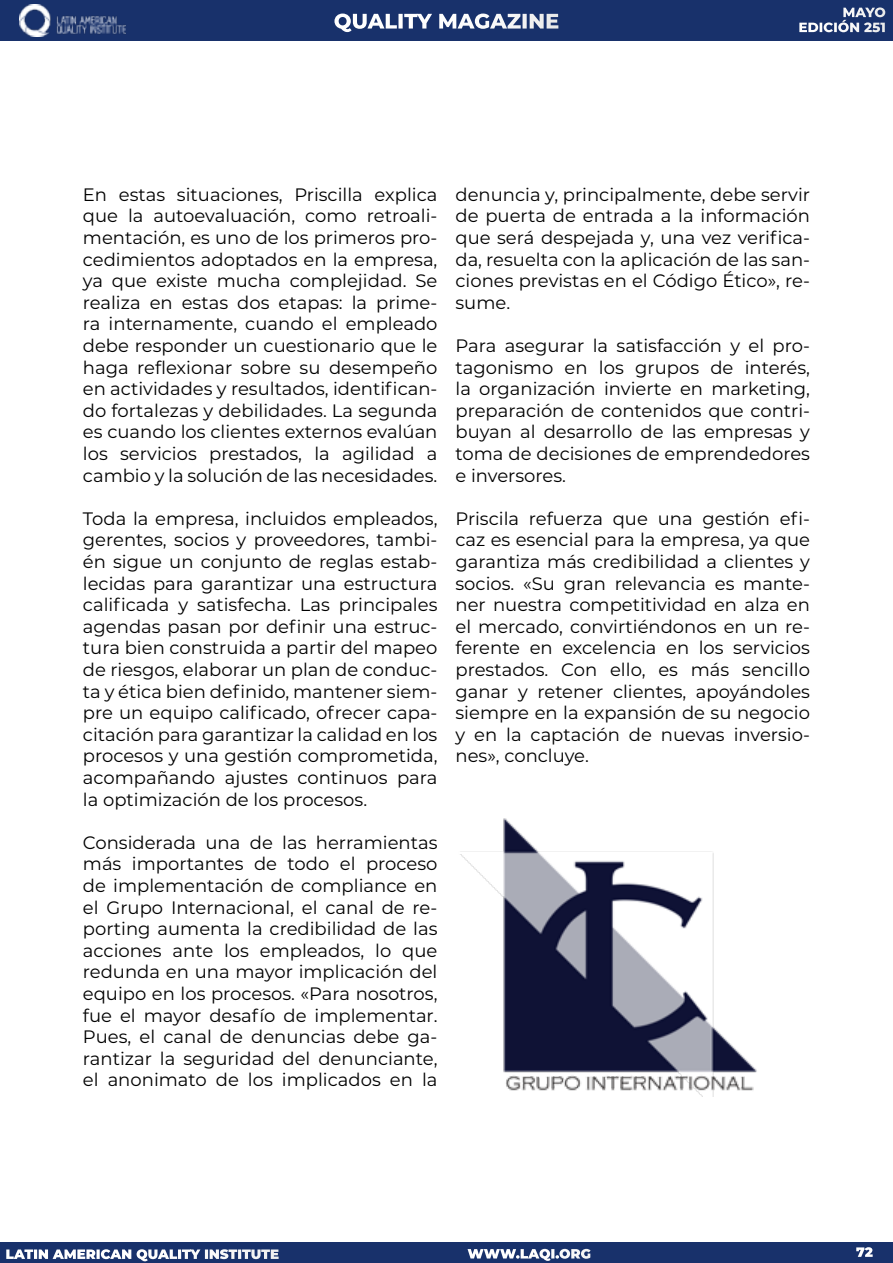
<style>
.page{position:relative;width:893px;height:1263px;background:#fff}
.page>*{position:absolute;margin:0;border:0;box-sizing:border-box;transform-origin:0 0}
.t1{font:800 21px "Montserrat";color:#fff}
.t2{font:18px/21.6px "Montserrat";color:#000;text-align:justify}
.t3{font:900 13.5px "Montserrat";color:#fff}
.t4{font:800 13.5px/15px "Montserrat";color:#fff;text-align:right}
</style>
<div class="page">
<div style="left:1px;top:1242px;width:892px;height:21px;background:#18316b"></div>
<div style="left:0;top:0;width:893px;height:40px;background:#18316b"></div>
<img style="left:19px;top:4px;width:106px;height:32px">
<img style="left:460px;top:818px;width:297px;height:278px">
<p class="t1" style="left:334px;top:6px;width:227px">QUALITY MAGAZINE</p>
<p class="t4" style="left:798px;top:4px;width:89px">MAYO<br>EDICIÓN 251</p>
<p class="t2" style="left:83px;top:183px;width:356px">En estas situaciones, Priscilla explica que la autoevaluación, como retroali&shy;mentación, es uno de los primeros pro&shy;cedimientos adoptados en la empresa, ya que existe mucha complejidad. Se realiza en estas dos etapas: la prime&shy;ra internamente, cuando el empleado debe responder un cuestionario que le haga reflexionar sobre su desempeño en actividades y resultados, identifican&shy;do fortalezas y debilidades. La segunda es cuando los clientes externos evalúan los servicios prestados, la agilidad a cambio y la solución de las necesidades.</p>
<p class="t2" style="left:83px;top:507px;width:356px">Toda la empresa, incluidos empleados, gerentes, socios y proveedores, tambi&shy;én sigue un conjunto de reglas estab&shy;lecidas para garantizar una estructura calificada y satisfecha. Las principales agendas pasan por definir una estruc&shy;tura bien construida a partir del mapeo de riesgos, elaborar un plan de conduc&shy;ta y ética bien definido, mantener siem&shy;pre un equipo calificado, ofrecer capa&shy;citación para garantizar la calidad en los procesos y una gestión comprometida, acompañando ajustes continuos para la optimización de los procesos.</p>
<p class="t2" style="left:83px;top:831px;width:356px">Considerada una de las herramientas más importantes de todo el proceso de implementación de compliance en el Grupo Internacional, el canal de re&shy;porting aumenta la credibilidad de las acciones ante los empleados, lo que redunda en una mayor implicación del equipo en los procesos. «Para nosotros, fue el mayor desafío de implementar.<br>Pues, el canal de denuncias debe ga&shy;rantizar la seguridad del denunciante, el anonimato de los implicados en la</p>
<p class="t2" style="left:455px;top:183px;width:356px">denuncia y, principalmente, debe servir de puerta de entrada a la información que será despejada y, una vez verifica&shy;da, resuelta con la aplicación de las san&shy;ciones previstas en el Código Ético», re&shy;sume.</p>
<p class="t2" style="left:455px;top:334px;width:356px">Para asegurar la satisfacción y el pro&shy;tagonismo en los grupos de interés, la organización invierte en marketing, preparación de contenidos que contri&shy;buyan al desarrollo de las empresas y toma de decisiones de emprendedores e inversores.</p>
<p class="t2" style="left:455px;top:507px;width:356px">Priscila refuerza que una gestión efi&shy;caz es esencial para la empresa, ya que garantiza más credibilidad a clientes y socios. «Su gran relevancia es mante&shy;ner nuestra competitividad en alza en el mercado, convirtiéndonos en un re&shy;ferente en excelencia en los servicios prestados. Con ello, es más sencillo ganar y retener clientes, apoyándoles siempre en la expansión de su negocio y en la captación de nuevas inversio&shy;nes», concluye.</p>
<p class="t3" style="left:6px;top:1244px;width:275px">LATIN AMERICAN QUALITY INSTITUTE</p>
<p class="t3" style="left:467px;top:1243px;width:125px">WWW.LAQI.ORG</p>
<p class="t3" style="left:856px;top:1242px;width:18px">72</p>
</div>
